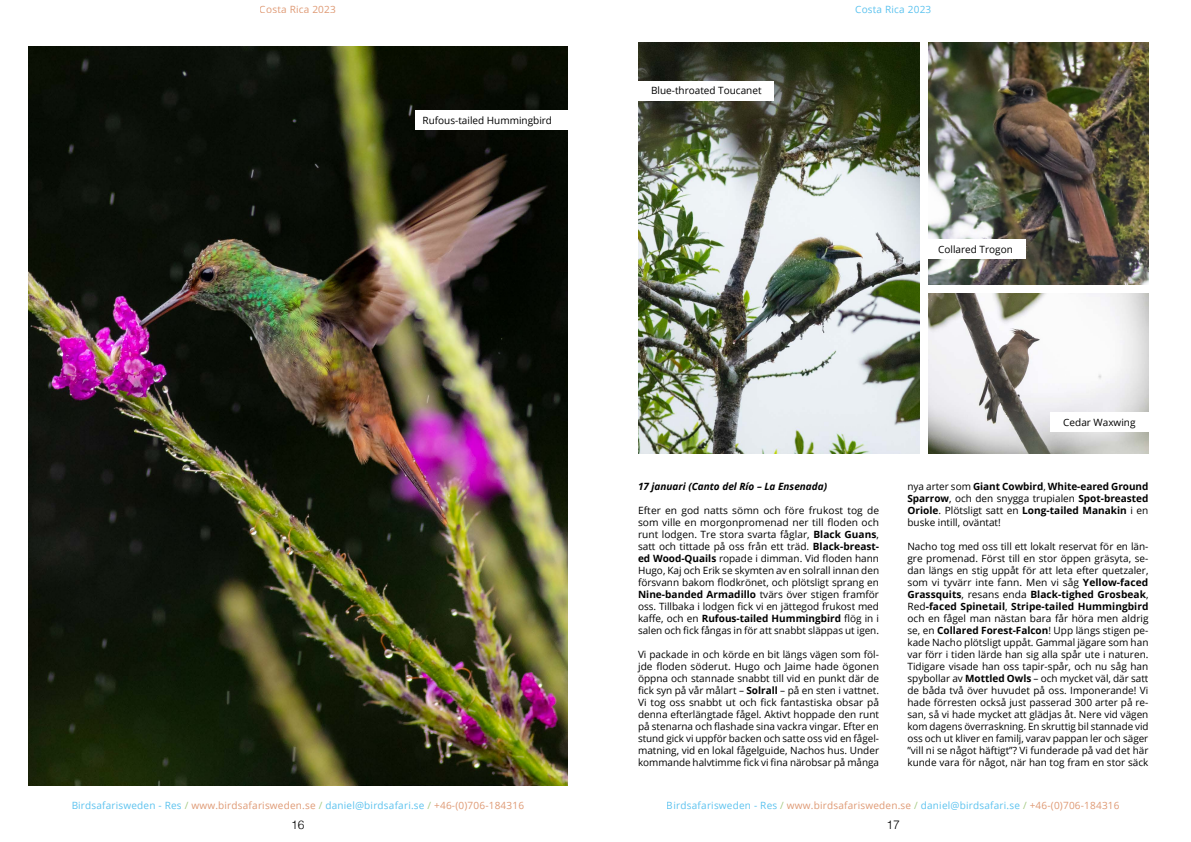
<style>
.page{position:relative;width:1191px;height:842px;background:#fff}
.page>*{position:absolute;margin:0;border:0;box-sizing:border-box;transform-origin:0 0}
.t1{font:300 12px "Helvetica";color:#000}
.t2{font:10px/12px "Open Sans";color:#000;text-align:justify}
.t3{font:10px "Open Sans";letter-spacing:.02em;color:#00a1e6}
.t4{font:italic 700 10px "Open Sans";color:#000}
.t5{font:10px "Open Sans";letter-spacing:.02em;color:#cd6228}
.s1{font-weight:700}
.s2{color:#75ae41}
.s3{color:#cd6228}
</style>
<div class="page">
<img style="left:928px;top:43px;width:220px;height:242px">
<img style="left:928px;top:293px;width:220px;height:161px">
<img style="left:638px;top:43px;width:281px;height:411px">
<div style="left:630px;top:81px;width:144px;height:20px;background:#fff"></div>
<div style="left:925px;top:240px;width:101px;height:19px;background:#fff"></div>
<div style="left:1050px;top:412px;width:105px;height:20px;background:#fff"></div>
<img style="left:28px;top:47px;width:539px;height:738px">
<div style="left:415px;top:111px;width:158px;height:19px;background:#fff"></div>
<p class="t5" style="left:260px;top:2px;width:78px">Costa Rica 2023</p>
<p class="t3" style="left:855px;top:3px;width:78px">Costa Rica 2023</p>
<p class="t2" style="left:422px;top:114px;width:131px">Rufous-tailed Hummingbird</p>
<p class="t2" style="left:651px;top:85px;width:112px">Blue-throated Toucanet</p>
<p class="t2" style="left:938px;top:243px;width:76px">Collared Trogon</p>
<p class="t4" style="left:638px;top:479px;width:191px">17 januari (Canto del Río – La Ensenada)</p>
<p class="t2" style="left:638px;top:504px;width:243px">Efter en god natts sömn och före frukost tog de som ville en morgonpromenad ner till floden och runt lodgen. Tre stora svarta fåglar, <span class="s1">Black Guans</span>, satt och tittade på oss från ett träd. <span class="s1">Black-breast&shy;ed Wood-Quails</span> ropade i dimman. Vid floden hann Hugo, Kaj och Erik se skymten av en solrall innan den försvann bakom flodkrönet, och plötsligt sprang en <span class="s1">Nine-banded Armadillo</span> tvärs över stigen framför oss. Tillbaka i lodgen fick vi en jättegod frukost med kaffe, och en <span class="s1">Rufous-tailed Hummingbird</span> flög in i salen och fick fångas in för att snabbt släppas ut igen.</p>
<p class="t2" style="left:638px;top:648px;width:242px">Vi packade in och körde en bit längs vägen som föl&shy;jde floden söderut. Hugo och Jaime hade ögonen öppna och stannade snabbt till vid en punkt där de fick syn på vår målart – <span class="s1">Solrall</span> – på en sten i vattnet.<br>Vi tog oss snabbt ut och fick fantastiska obsar på denna efterlängtade fågel. Aktivt hoppade den runt på stenarna och flashade sina vackra vingar. Efter en stund gick vi uppför backen och satte oss vid en fågel&shy;matning, vid en lokal fågelguide, Nachos hus. Under kommande halvtimme fick vi fina närobsar på många</p>
<p class="t2" style="left:1063px;top:416px;width:74px">Cedar Waxwing</p>
<p class="t2" style="left:907px;top:480px;width:242px">nya arter som <span class="s1">Giant Cowbird</span>, <span class="s1">White-eared Ground Sparrow</span>, och den snygga trupialen <span class="s1">Spot-breasted Oriole</span>. Plötsligt satt en <span class="s1">Long-tailed Manakin</span> i en buske intill, oväntat!</p>
<p class="t2" style="left:907px;top:540px;width:243px">Nacho tog med oss till ett lokalt reservat för en län&shy;gre promenad. Först till en stor öppen gräsyta, se&shy;dan längs en stig uppåt för att leta efter quetzaler, som vi tyvärr inte fann. Men vi såg <span class="s1">Yellow-faced Grassquits</span>, resans enda <span class="s1">Black-tighed Grosbeak</span>, Red<span class="s1">-faced Spinetail</span>, <span class="s1">Stripe-tailed Hummingbird </span>och en fågel man nästan bara får höra men aldrig se, en <span class="s1">Collared Forest-Falcon</span>! Upp längs stigen pe&shy;kade Nacho plötsligt uppåt. Gammal jägare som han var förr i tiden lärde han sig alla spår ute i naturen.<br>Tidigare visade han oss tapir-spår, och nu såg han spybollar av <span class="s1">Mottled Owls</span> – och mycket väl, där satt de båda två över huvudet på oss. Imponerande! Vi hade förresten också just passerad 300 arter på re&shy;san, så vi hade mycket att glädjas åt. Nere vid vägen kom dagens överraskning. En skruttig bil stannade vid oss och ut kliver en familj, varav pappan ler och säger ”vill ni se något häftigt”? Vi funderade på vad det här kunde vara för något, när han tog fram en stor säck</p>
<p class="t3" style="left:71px;top:798px;width:454px">Birdsafarisweden - Res <span class="s2">/</span> <span class="s3">www.birdsafarisweden.se</span> <span class="s2">/</span> daniel@birdsafari.se <span class="s2">/</span> <span class="s3">+46-(0)706-184316</span></p>
<p class="t3" style="left:667px;top:798px;width:454px">Birdsafarisweden - Res <span class="s2">/</span> <span class="s3">www.birdsafarisweden.se</span> <span class="s2">/</span> daniel@birdsafari.se <span class="s2">/</span> <span class="s3">+46-(0)706-184316</span></p>
<p class="t1" style="left:291px;top:815px;width:15px">16</p>
<p class="t1" style="left:886px;top:815px;width:15px">17</p>
</div>
